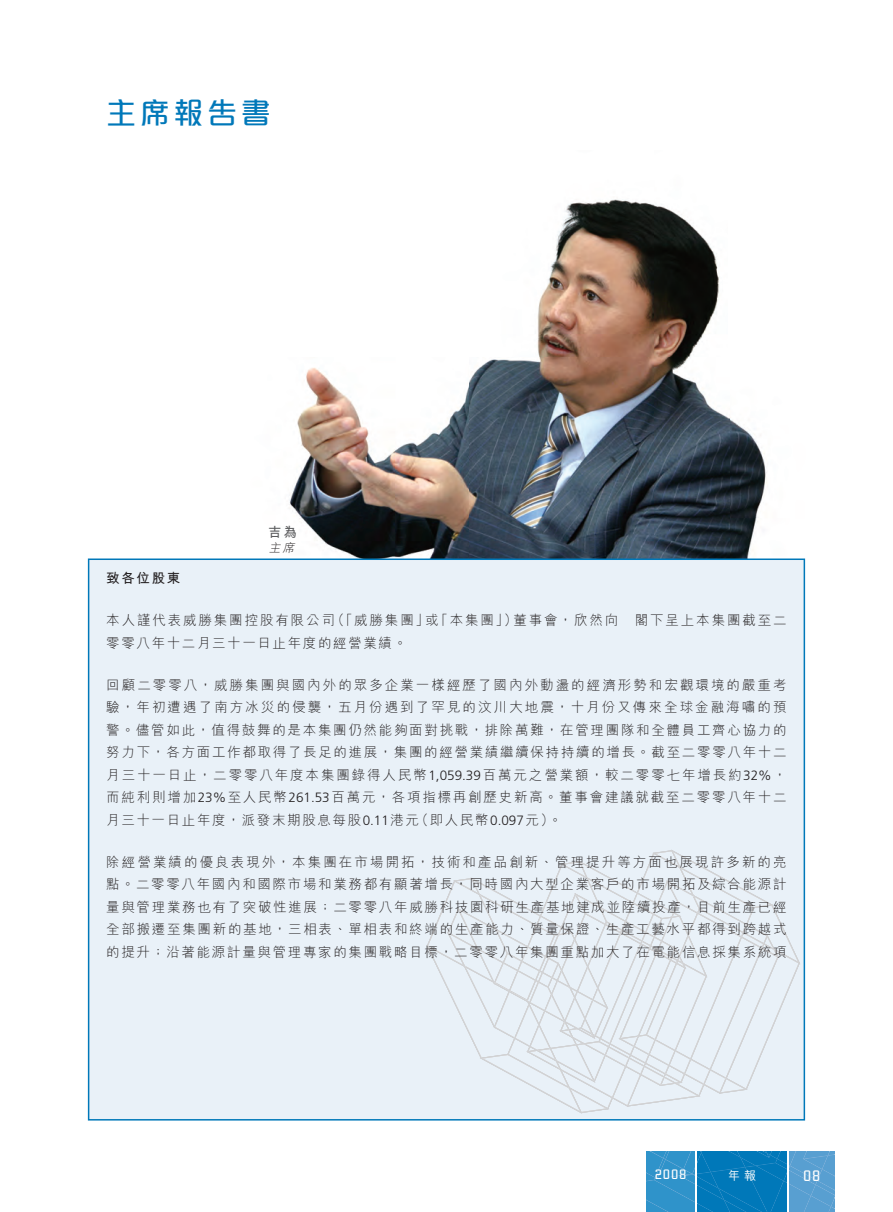
<style>
.page{position:relative;width:893px;height:1212px;background:#fff}
.page>*{position:absolute;margin:0;border:0;box-sizing:border-box;transform-origin:0 0}
.t1{font:500 30px "M Elle HK";letter-spacing:.12em;color:#0078b9}
.t2{font:15px "Briem Akademi Std";color:#fff}
.t3{font:300 13.5px/22.5px "M Hei HK";letter-spacing:.125em;color:#231f20;text-align:justify}
.t4{font:700 13.5px "M Hei HK";letter-spacing:.12em;color:#231f20}
.t5{font:13.5px "Briem Akademi Std";color:#fff}
.t6{font:700 13.5px "M Hei HK";color:#57585a}
.t7{font:500 12px "M Hei HK";color:#fff}
.t8{font:italic 300 12px "M Hei HK";color:#231f20}
.s1{font-family:"Frutiger LT Std"}
</style>
<div class="page">
<img style="left:289px;top:199px;width:517px;height:365px">
<div style="left:89px;top:559px;width:715px;height:561px;background:#e9f1f8"></div>
<svg style="left:253px;top:611px;width:582px;height:601px"></svg>
<h1 class="t1" style="left:106px;top:101px;width:166px">主席報告書</h1>
<p class="t6" style="left:268px;top:527px;width:30px">吉為</p>
<p class="t8" style="left:269px;top:543px;width:30px">主席</p>
<p class="t4" style="left:106px;top:573px;width:75px">致各位股東</p>
<p class="t3" style="left:106px;top:611px;width:682px">本人謹代表威勝集團控股有限公司（「威勝集團」或「本集團」）董事會，欣然向 閣下呈上本集團截至二零零八年十二月三十一日止年度的經營業績。</p>
<p class="t3" style="left:106px;top:675px;width:682px">回顧二零零八，威勝集團與國內外的眾多企業一樣經歷了國內外動盪的經濟形勢和宏觀環境的嚴重考驗，年初遭遇了南方冰災的侵襲，五月份遇到了罕見的汶川大地震，十月份又傳來全球金融海嘯的預警。儘管如此，值得鼓舞的是本集團仍然能夠面對挑戰，排除萬難，在管理團隊和全體員工齊心協力的努力下，各方面工作都取得了長足的進展，集團的經營業績繼續保持持續的增長。截至二零零八年十二月三十一日止，二零零八年度本集團錄得人民幣<span class="s1">1,059.39</span>百萬元之營業額，較二零零七年增長約<span class="s1">32%</span>，而純利則增加<span class="s1">23%</span>至人民幣<span class="s1">261.53</span>百萬元，各項指標再創歷史新高。董事會建議就截至二零零八年十二月三十一日止年度，派發末期股息每股<span class="s1">0.11</span>港元（即人民幣<span class="s1">0.097</span>元）。</p>
<p class="t3" style="left:106px;top:852px;width:682px">除經營業績的優良表現外，本集團在市場開拓，技術和產品創新、管理提升等方面也展現許多新的亮點。二零零八年國內和國際市場和業務都有顯著增長，同時國內大型企業客戶的市場開拓及綜合能源計量與管理業務也有了突破性進展；二零零八年威勝科技園科研生產基地建成並陸續投產，目前生產已經全部搬遷至集團新的基地，三相表、單相表和終端的生產能力、質量保證、生產工藝水平都得到跨越式的提升；沿著能源計量與管理專家的集團戰略目標，二零零八年集團重點加大了在電能信息採集系統項</p>
<p class="t5" style="left:654px;top:1168px;width:34px">2008</p>
<p class="t7" style="left:728px;top:1170px;width:30px">年報</p>
<p class="t2" style="left:803px;top:1169px;width:20px">08</p>
</div>
